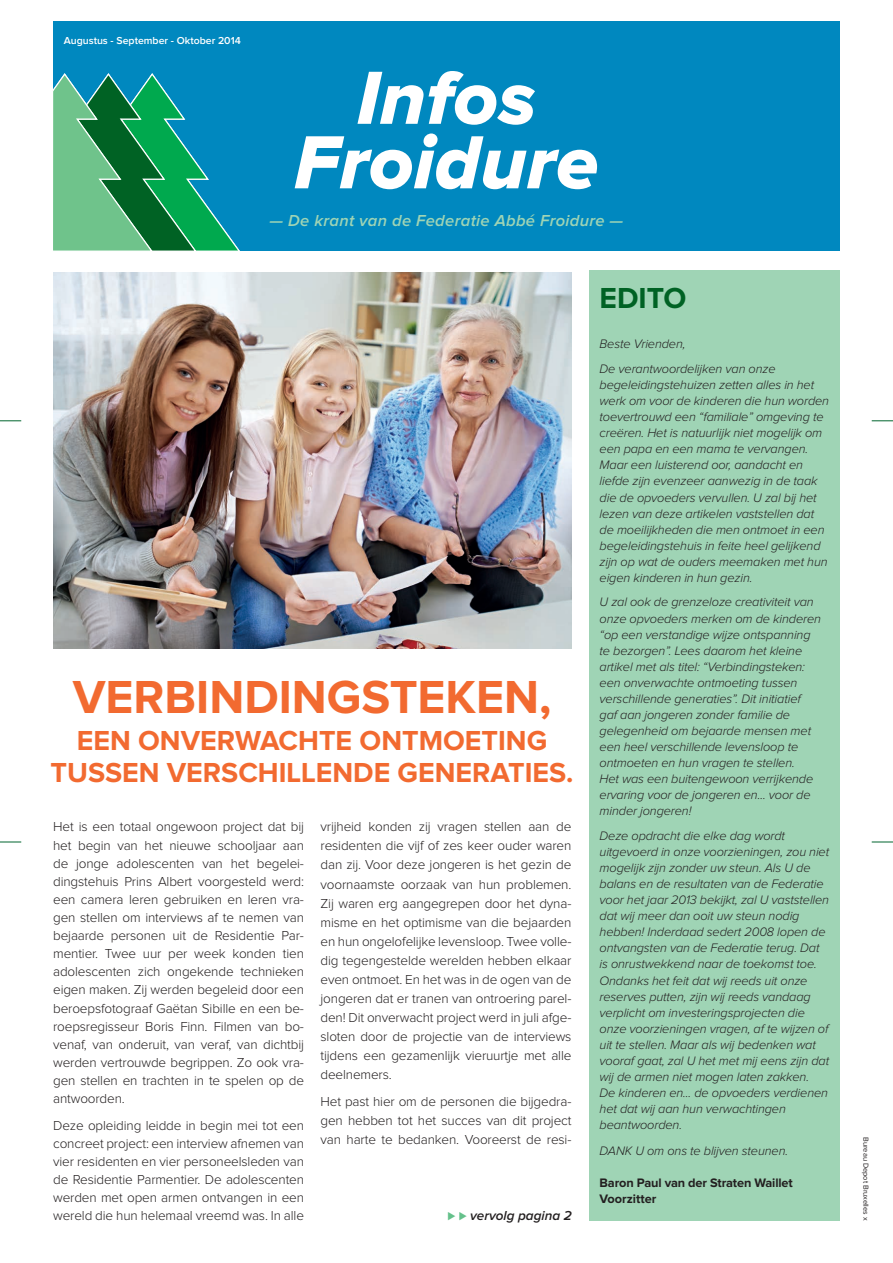
<style>
.page{position:relative;width:893px;height:1263px;background:#fff}
.page>*{position:absolute;margin:0;border:0;box-sizing:border-box;transform-origin:0 0}
.t1{font:78px "Proxima Nova Extrabld It";color:#fff}
.t2{font:700 48px "Proxima Nova";color:#f26a30}
.t3{font:700 30px "Proxima Nova";color:#006224}
.t4{font:700 28.5px/31.5px "Proxima Nova";color:#f26a30;text-align:center}
.t5{font:italic 600 16.5px "Proxima Nova";letter-spacing:.02em;color:#9fd4b5}
.lettrine{font:300 13.5px/18.1px "Proxima Nova";letter-spacing:-.01em;color:#231f20;text-align:justify}
.t6{font:italic 600 13.5px "Proxima Nova";color:#231f20}
.t7{font:italic 300 12.75px/16px "Proxima Nova";letter-spacing:-.01em;color:#231f20}
.t8{font:700 12.75px/16px "Proxima Nova";letter-spacing:-.01em;color:#231f20}
.t9{font:600 10.5px "Proxima Nova";color:#fff}
.t10{font:7.5px "Proxima Nova";color:#231f20}
.s1{color:#65c18b}
</style>
<div class="page">
<div style="left:53px;top:21px;width:787px;height:229px;background:#0088bf"></div>
<svg style="left:0;top:421px;width:21px;height:1px"></svg>
<svg style="left:872px;top:421px;width:21px;height:1px"></svg>
<svg style="left:0;top:842px;width:21px;height:1px"></svg>
<svg style="left:872px;top:842px;width:21px;height:1px"></svg>
<div style="left:589px;top:270px;width:251px;height:950px;background:#9fd4b5"></div>
<svg style="left:53px;top:73px;width:187px;height:178px"></svg>
<img style="left:53px;top:273px;width:519px;height:376px">
<p class="t9" style="left:64px;top:35px;width:179px">Augustus - September - Oktober 2014</p>
<p class="t1" style="left:357px;top:53px;width:180px">Infos</p>
<p class="t1" style="left:294px;top:117px;width:306px">Froidure</p>
<p class="t5" style="left:270px;top:211px;width:355px">— De krant van de Federatie Abbé Froidure —</p>
<p class="t2" style="left:73px;top:669px;width:480px">VERBINDINGSTEKEN,</p>
<p class="t4" style="left:51px;top:726px;width:525px">EEN ONVERWACHTE ONTMOETING<br>TUSSEN VERSCHILLENDE GENERATIES.</p>
<p class="lettrine" style="left:53px;top:818px;width:252px">Het is een totaal ongewoon project dat bij het begin van het nieuwe schooljaar aan de jonge adolescenten van het begelei&shy;dingstehuis Prins Albert voorgesteld werd: een camera leren gebruiken en leren vra&shy;gen stellen om interviews af te nemen van bejaarde personen uit de Residentie Par&shy;mentier. Twee uur per week konden tien adolescenten zich ongekende technieken eigen maken. Zij werden begeleid door een beroepsfotograaf Gaëtan Sibille en een be&shy;roepsregisseur Boris Finn. Filmen van bo&shy;venaf, van onderuit, van veraf, van dichtbij werden vertrouwde begrippen. Zo ook vra&shy;gen stellen en trachten in te spelen op de antwoorden.</p>
<p class="lettrine" style="left:53px;top:1116px;width:252px">Deze opleiding leidde in begin mei tot een concreet project: een interview afnemen van vier residenten en vier personeelsleden van de Residentie Parmentier. De adolescenten werden met open armen ontvangen in een wereld die hun helemaal vreemd was. In alle</p>
<p class="lettrine" style="left:321px;top:818px;width:252px;line-height:19px">vrijheid konden zij vragen stellen aan de residenten die vijf of zes keer ouder waren dan zij. Voor deze jongeren is het gezin de voornaamste oorzaak van hun problemen.<br>Zij waren erg aangegrepen door het dyna&shy;misme en het optimisme van die bejaarden en hun ongelofelijke levensloop. Twee volle&shy;dig tegengestelde werelden hebben elkaar even ontmoet. En het was in de ogen van de jongeren dat er tranen van ontroering parel&shy;den! Dit onverwacht project werd in juli afge&shy;sloten door de projectie van de interviews tijdens een gezamenlijk vieruurtje met alle deelnemers.</p>
<p class="lettrine" style="left:321px;top:1093px;width:252px;line-height:19px">Het past hier om de personen die bijgedra&shy;gen hebben tot het succes van dit project van harte te bedanken. Vooreerst de resi-</p>
<p class="t6" style="left:447px;top:1208px;width:126px"><span class="s1">⊲ ⊲</span> vervolg pagina 2</p>
<p class="t3" style="left:600px;top:281px;width:88px">EDITO</p>
<p class="t7" style="left:600px;top:336px;width:88px">Beste Vrienden,</p>
<p class="t7" style="left:600px;top:361px;width:231px">De verantwoordelijken van onze begeleidingstehuizen zetten alles in het werk om voor de kinderen die hun worden toevertrouwd een “familiale” omgeving te creëren. Het is natuurlijk niet mogelijk om een papa en een mama te vervangen.<br>Maar een luisterend oor, aandacht en liefde zijn evenzeer aanwezig in de taak die de opvoeders vervullen. U zal bij het lezen van deze artikelen vaststellen dat de moeilijkheden die men ontmoet in een begeleidingstehuis in feite heel gelijkend zijn op wat de ouders meemaken met hun eigen kinderen in hun gezin.</p>
<p class="t7" style="left:600px;top:594px;width:223px">U zal ook de grenzeloze creativiteit van onze opvoeders merken om de kinderen “op een verstandige wijze ontspanning te bezorgen”. Lees daarom het kleine artikel met als titel: “Verbindingsteken: een onverwachte ontmoeting tussen verschillende generaties”. Dit initiatief gaf aan jongeren zonder familie de gelegenheid om bejaarde mensen met een heel verschillende levensloop te ontmoeten en hun vragen te stellen.<br>Het was een buitengewoon verrijkende ervaring voor de jongeren en... voor de minder jongeren!</p>
<p class="t7" style="left:600px;top:828px;width:231px">Deze opdracht die elke dag wordt uitgevoerd in onze voorzieningen, zou niet mogelijk zijn zonder uw steun. Als U de balans en de resultaten van de Federatie voor het jaar 2013 bekijkt, zal U vaststellen dat wij meer dan ooit uw steun nodig hebben! Inderdaad sedert 2008 lopen de ontvangsten van de Federatie terug. Dat is onrustwekkend naar de toekomst toe.<br>Ondanks het feit dat wij reeds uit onze reserves putten, zijn wij reeds vandaag verplicht om investeringsprojecten die onze voorzieningen vragen, af te wijzen of uit te stellen. Maar als wij bedenken wat vooraf gaat, zal U het met mij eens zijn dat wij de armen niet mogen laten zakken.<br>De kinderen en... de opvoeders verdienen het dat wij aan hun verwachtingen beantwoorden.</p>
<p class="t7" style="left:600px;top:1143px;width:190px">DANK U om ons te blijven steunen.</p>
<p class="t8" style="left:600px;top:1175px;width:195px">Baron Paul van der Straten Waillet<br>Voorzitter</p>
<p class="t10" style="left:870px;top:1137px;width:85px;rotate:90deg">Bureau Depot Bruxelles x</p>
</div>
